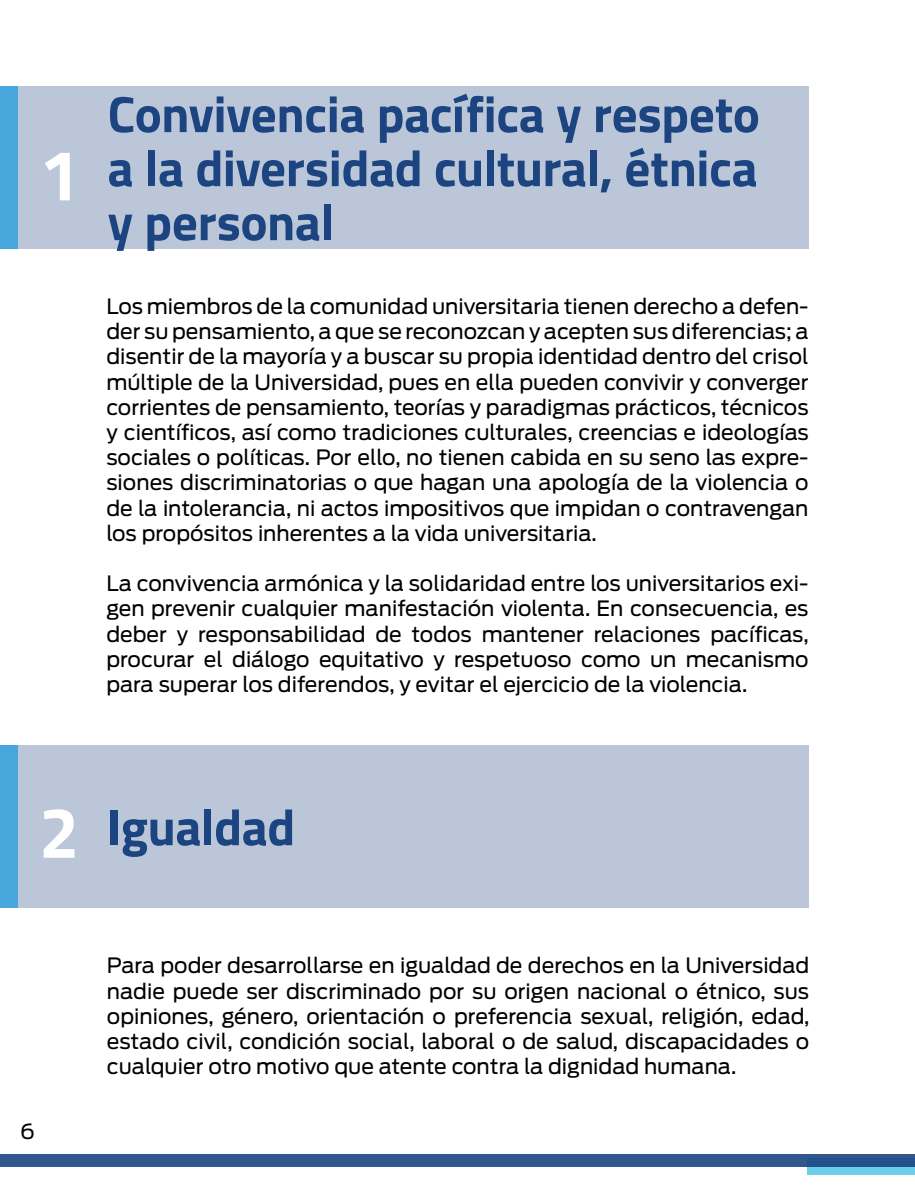
<style>
.page{position:relative;width:915px;height:1191px;background:#fff}
.page>*{position:absolute;margin:0;border:0;box-sizing:border-box;transform-origin:0 0}
.t1{font:700 72px "Cairo";color:#fff}
.t2{font:700 51px/54px "Cairo";letter-spacing:-.01em;color:#1b4480;text-align:justify}
.t3{font:21px/25.2px "Antenna";color:#000;text-align:justify}
.s1{font-size:72px;color:#fff}
</style>
<div class="page">
<svg style="left:806px;top:1166px;width:108px;height:8px"></svg>
<svg style="left:0;top:1154px;width:914px;height:12px;background:#30568b"></svg>
<div style="left:0;top:87px;width:808px;height:162px;background:#bbc7d9"></div>
<div style="left:0;top:745px;width:808px;height:162px;background:#bbc7d9"></div>
<hr style="left:914px;top:83px;width:1px;height:162px;background:#1b4480">
<div style="left:0;top:87px;width:17px;height:162px;background:#48a7dd"></div>
<div style="left:0;top:745px;width:17px;height:162px;background:#48a7dd"></div>
<h1 class="t1" style="left:40px;top:133px;width:42px">1</h1>
<h2 class="t2" style="left:107px;top:87px;width:653px">Convivencia pacífica y respeto a la diversidad cultural, étnica y personal</h2>
<p class="t3" style="left:106px;top:294px;width:703px">Los miembros de la comunidad universitaria tienen derecho a defen&shy;der su pensamiento, a que se reconozcan y acepten sus diferencias; a disentir de la mayoría y a buscar su propia identidad dentro del crisol múltiple de la Universidad, pues en ella pueden convivir y converger corrientes de pensamiento, teorías y paradigmas prácticos, técnicos y científicos, así como tradiciones culturales, creencias e ideologías sociales o políticas. Por ello, no tienen cabida en su seno las expre&shy;siones discriminatorias o que hagan una apología de la violencia o de la intolerancia, ni actos impositivos que impidan o contravengan los propósitos inherentes a la vida universitaria.</p>
<p class="t3" style="left:106px;top:571px;width:703px">La convivencia armónica y la solidaridad entre los universitarios exi&shy;gen prevenir cualquier manifestación violenta. En consecuencia, es deber y responsabilidad de todos mantener relaciones pacíficas, procurar el diálogo equitativo y respetuoso como un mecanismo para superar los diferendos, y evitar el ejercicio de la violencia.</p>
<h2 class="t2" style="left:39px;top:800px;width:258px"><span class="s1">2</span> Igualdad</h2>
<p class="t3" style="left:20px;top:1119px;width:16px">6</p>
<p class="t3" style="left:107px;top:953px;width:703px">Para poder desarrollarse en igualdad de derechos en la Universidad nadie puede ser discriminado por su origen nacional o étnico, sus opiniones, género, orientación o preferencia sexual, religión, edad, estado civil, condición social, laboral o de salud, discapacidades o cualquier otro motivo que atente contra la dignidad humana.</p>
</div>
